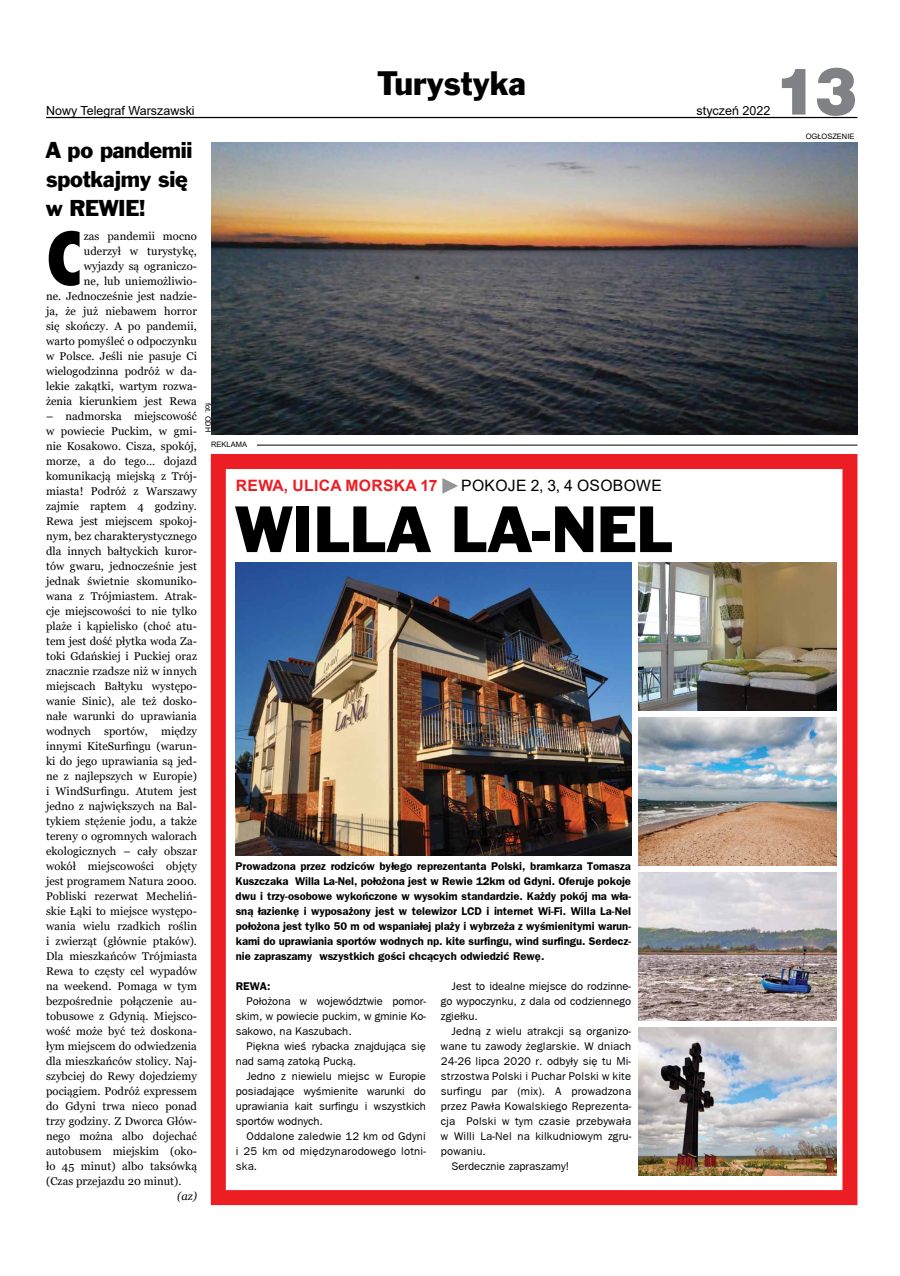
<style>
.page{position:relative;width:900px;height:1276px;background:#fff}
.page>*{position:absolute;margin:0;border:0;box-sizing:border-box;transform-origin:0 0}
.t1{font:800 70.88px "Fujiyama";color:#000}
.t2{font:65px "Swis 721 Blk EU";color:#808285}
.t3{font:59.88px "Frank Goth EU";color:#000}
.t4{font:31px "Frank Goth EU";color:#000}
.t5{font:21px/29.2px "Frank Goth EU";letter-spacing:-.015em;color:#000}
.t6{font:700 15.75px "Arial";letter-spacing:.02em;color:#ed1d24}
.t7{font:15.75px "Arial";color:#000}
.t8{font:12.5px "Arial";color:#000}
.t9{font:11.25px/15px "Georgia";letter-spacing:.005em;color:#000;text-align:right}
.t10{font:11.25px/15px "Frankfurt Gothic";letter-spacing:.015em;color:#000;text-align:justify}
.t11{font:700 11.25px/15px "Frankfurt Gothic";color:#000;text-align:justify}
.t12{font:italic 11.25px "Georgia";color:#000}
.t13{font:7.5px "Arial";color:#000}
.s1{font-family:"Impact";font-weight:400;color:#939598}
.s2{font-weight:400;color:#000}
</style>
<div class="page">
<hr style="left:46px;top:117px;width:811px;height:1px;background:#000">
<img style="left:211px;top:142px;width:646px;height:292px">
<div style="left:211px;top:454px;width:646px;height:751px;border:15px solid #ed1d24"></div>
<svg style="left:442px;top:478px;width:16px;height:16px"></svg>
<img style="left:236px;top:563px;width:395px;height:292px">
<img style="left:639px;top:563px;width:197px;height:148px">
<img style="left:639px;top:872px;width:197px;height:148px">
<img style="left:639px;top:717px;width:197px;height:148px">
<img style="left:639px;top:1027px;width:197px;height:148px">
<hr style="left:257px;top:445px;width:600px;height:1px;background:#000">
<p class="t8" style="left:46px;top:102px;width:150px">Nowy Telegraf Warszawski</p>
<h3 class="t4" style="left:378px;top:64px;width:150px">Turystyka</h3>
<h3 class="t5" style="left:46px;top:137px;width:148px">A po pandemii spotkajmy się w REWIE</h3>
<h3 class="t5" style="left:139px;top:196px;width:8px">!</h3>
<h1 class="t1" style="left:46px;top:211px;width:32px">C</h1>
<p class="t9" style="left:46px;top:229px;width:152px">zas pandemii mocno uderzył w turystykę, wyjazdy są ograniczo-<br>ne, lub uniemożliwio-<br>ne. Jednocześnie jest nadzie&shy;ja, że już niebawem horror się skończy. A po pandemii, warto pomyśleć o odpoczynku w Polsce. Jeśli nie pasuje Ci wielogodzinna podróż w da&shy;lekie zakątki, wartym rozwa&shy;żenia kierunkiem jest Rewa</p>
<p class="t9" style="left:46px;top:409px;width:152px;text-align:justify">– nadmorska miejscowość w powiecie Puckim, w gmi&shy;nie Kosakowo. Cisza, spokój, morze, a do tego… dojazd komunikacją miejską z Trój&shy;miasta! Podróż z Warszawy zajmie raptem 4 godziny.<br>Rewa jest miejscem spokoj&shy;nym, bez charakterystycznego dla innych bałtyckich kuror&shy;tów gwaru, jednocześnie jest jednak świetnie skomuniko&shy;wana z Trójmiastem. Atrak&shy;cje miejscowości to nie tylko plaże i kąpielisko (choć atu&shy;tem jest dość płytka woda Za&shy;toki Gdańskiej i Puckiej oraz znacznie rzadsze niż w innych miejscach Bałtyku występo&shy;wanie Sinic), ale też dosko&shy;nałe warunki do uprawiania wodnych sportów, między innymi KiteSurfingu (warun&shy;ki do jego uprawiania są jed&shy;ne z najlepszych w Europie) i WindSurfingu. Atutem jest jedno z największych na Bal&shy;tykiem stężenie jodu, a także tereny o ogromnych walorach ekologicznych – cały obszar wokół miejscowości objęty jest programem Natura 2000.<br>Pobliski rezerwat Mecheliń&shy;skie Łąki to miejsce występo&shy;wania wielu rzadkich roślin i zwierząt (głównie ptaków).<br>Dla mieszkańców Trójmiasta Rewa to częsty cel wypadów na weekend. Pomaga w tym bezpośrednie połączenie au&shy;tobusowe z Gdynią. Miejsco&shy;wość może być też doskona&shy;łym miejscem do odwiedzenia dla mieszkańców stolicy. Naj&shy;szybciej do Rewy dojedziemy pociągiem. Podróż expressem do Gdyni trwa nieco ponad trzy godziny. Z Dworca Głów&shy;nego można albo dojechać autobusem miejskim (oko&shy;ło 45 minut) albo taksówką (Czas przejazdu 20 minut).</p>
<p class="t12" style="left:177px;top:1189px;width:21px">(az)</p>
<p class="t13" style="left:213px;top:403px;width:31px;rotate:90deg">fot. ODH</p>
<p class="t13" style="left:211px;top:439px;width:37px">REKLAMA</p>
<h3 class="t6" style="left:236px;top:474px;width:248px">REWA, ULICA MORSKA 17 <span class="s1">►</span> <span class="s2">Pokoje</span></h3>
<h3 class="t7" style="left:531px;top:475px;width:59px">2, 3, 4 oso</h3>
<h3 class="t7" style="left:613px;top:475px;width:24px">bowe</h3>
<h3 class="t3" style="left:236px;top:493px;width:438px">WI LLA LA-NEL</h3>
<p class="t11" style="left:236px;top:859px;width:397px">Prowadzona przez rodziców byłego reprezentanta Polski, bramkarza Tomasza Kuszczaka Willa La-Nel, położona jest w Rewie 12km od Gdyni. Oferuje pokoje dwu i trzy-osobowe wykończone w wysokim standardzie. Każdy pokój ma wła&shy;sną łazienkę i wyposażony jest w telewizor LCD i internet Wi-Fi. Willa -La-Nel położona jest tylko 50 m od wspaniałej plaży i wybrzeża z wyśmienitymi warun&shy;kami do uprawiania sportów wodnych np. kite surfingu, wind surfingu. Serdecz&shy;nie zapraszamy wszystkich gości chcących odwiedzić Rewę.</p>
<p class="t11" style="left:236px;top:979px;width:36px">REWA:</p>
<p class="t10" style="left:236px;top:994px;width:192px;text-indent:11px">Położona w województwie pomor&shy;skim, w powiecie puckim, w gminie Ko&shy;sakowo, na Kaszubach.</p>
<p class="t10" style="left:236px;top:1039px;width:192px;text-indent:11px">Piękna wieś rybacka znajdująca się nad samą zatoką Pucką.</p>
<p class="t10" style="left:236px;top:1069px;width:192px;text-indent:11px">Jedno z niewielu miejsc w Europie posiadające wyśmienite warunki do uprawiania kait surfingu i wszystkich sportów wodnych.</p>
<p class="t10" style="left:236px;top:1129px;width:192px;text-indent:11px">Oddalone zaledwie 12 km od Gdyni i 25 km od międzynarodowego lotni&shy;ska.</p>
<p class="t10" style="left:441px;top:979px;width:192px;text-indent:11px">Jest to idealne miejsce do rodzinne&shy;go wypoczynku, z dala od codziennego zgiełku.</p>
<p class="t10" style="left:452px;top:1024px;width:181px">Jedną z wielu atrakcji są organizo-</p>
<p class="t10" style="left:441px;top:1039px;width:192px">wane tu zawody żeglarskie. W dniach</p>
<p class="t10" style="left:441px;top:1053px;width:192px">24-26 lipca 2020 r. odbyły się tu Mi-</p>
<p class="t10" style="left:441px;top:1068px;width:192px">strzostwa Polski i Puchar Polski w kite</p>
<p class="t10" style="left:441px;top:1083px;width:192px">surfingu par (mix). A prowadzona</p>
<p class="t10" style="left:441px;top:1098px;width:192px">przez Pawła Kowalskiego Reprezenta-</p>
<p class="t10" style="left:441px;top:1113px;width:192px">cja Polski w tym czasie przebywała</p>
<p class="t10" style="left:441px;top:1128px;width:192px">w Willi La-Nel na kilkudniowym zgru-</p>
<p class="t10" style="left:441px;top:1143px;width:47px">powaniu.</p>
<p class="t10" style="left:452px;top:1158px;width:119px">Serdecznie zapraszamy!</p>
<p class="t8" style="left:697px;top:102px;width:75px">styczeń 2022</p>
<h2 class="t2" style="left:775px;top:50px;width:84px">13</h2>
<p class="t13" style="left:806px;top:131px;width:50px">OGŁOSZENIE</p>
</div>
